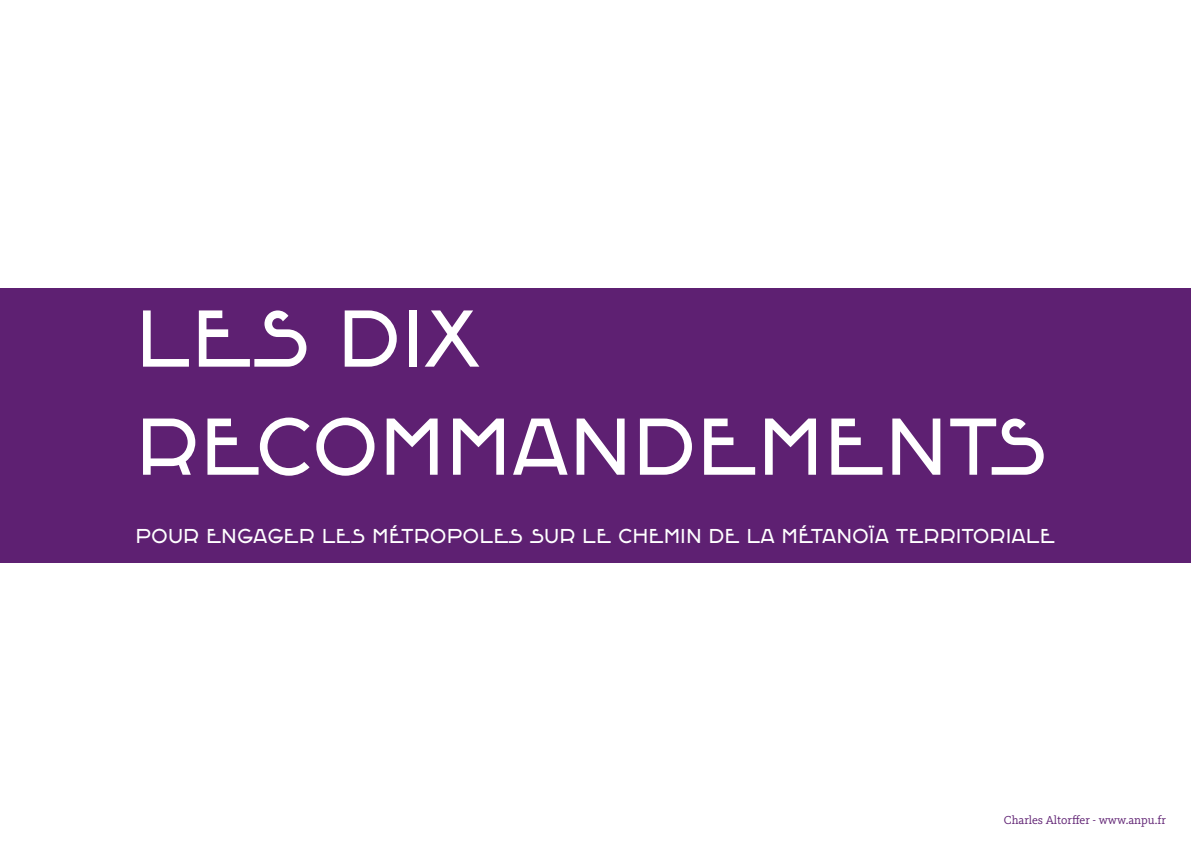
<style>
.page{position:relative;width:1191px;height:851px;background:#fff}
.page>*{position:absolute;margin:0;border:0;box-sizing:border-box;transform-origin:0 0}
.t1{font:90px "Excursion Poste Bis";color:#fff}
.t2{font:22.5px "Excursion Poste Bis";color:#fff}
.t3{font:12px "Kievit Slab OT";color:#5e2072}
</style>
<div class="page">
<div style="left:0;top:288px;width:1191px;height:274px;background:#5e2072"></div>
<p class="t1" style="left:135px;top:280px;width:346px">LES DIX</p>
<p class="t1" style="left:135px;top:388px;width:913px">RECOMMANDEMENTS</p>
<p class="t2" style="left:135px;top:521px;width:921px">POUR ENGAGER LES MÉTROPOLES SUR LE CHEMIN DE LA MÉTANOÏA TERRITORIALE</p>
<p class="t3" style="left:1003px;top:812px;width:164px">Charles Altorffer - www.anpu.fr</p>
</div>
